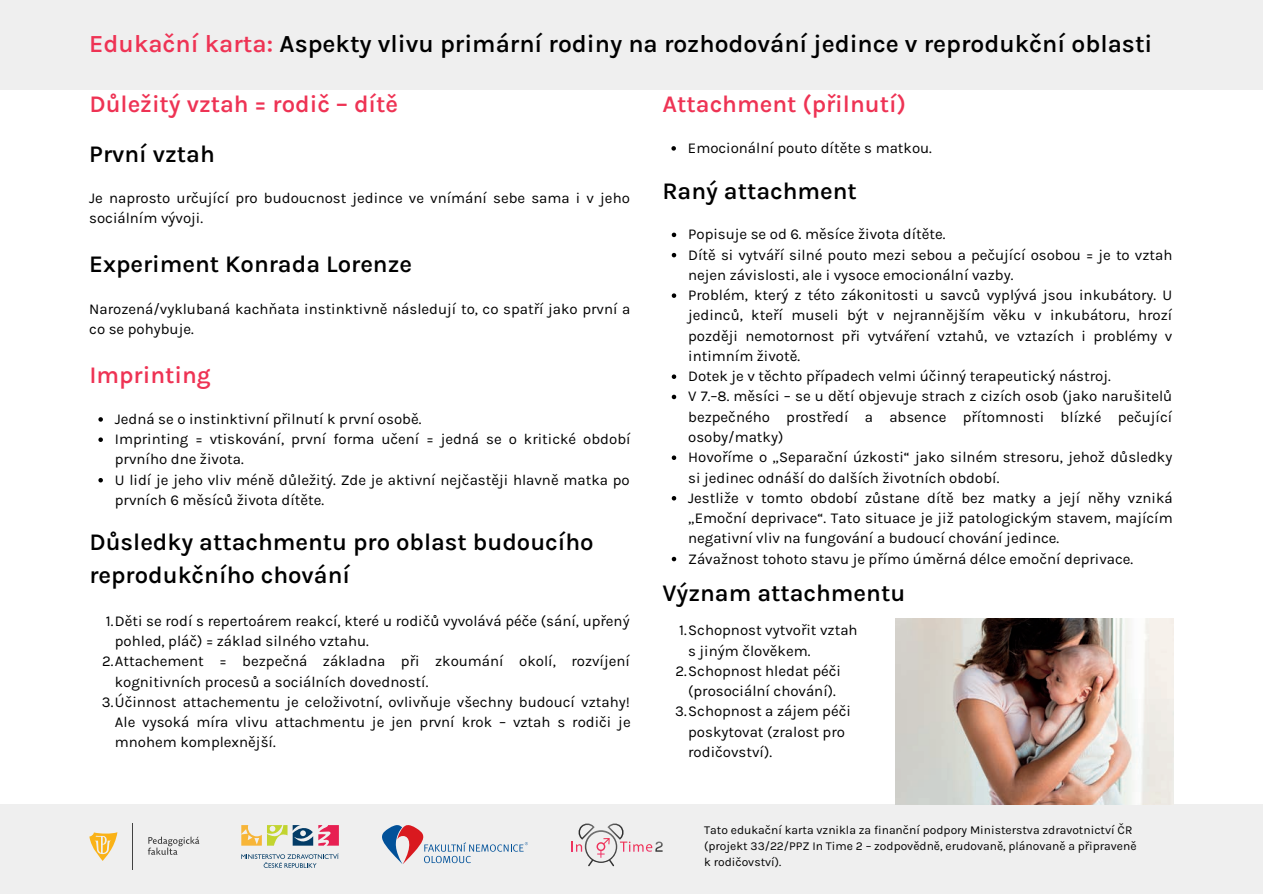
<style>
.page{position:relative;width:1263px;height:894px;background:#fff}
.page>*{position:absolute;margin:0;border:0;box-sizing:border-box;transform-origin:0 0}
.t1{font:600 24.75px "Karla";color:#000}
.t2{font:600 24px/32.5px "Karla";color:#000}
.t3{font:600 24px "Karla";color:#ee3354}
.t4{font:15px/20.2px "Karla";color:#000}
.t5{font:12px/16px "Karla";color:#000}
.s1{color:#ee3354}
</style>
<div class="page">
<div style="left:0;top:803px;width:1263px;height:90px;background:#efefef"></div>
<div style="left:0;top:0;width:1263px;height:89px;background:#efefef"></div>
<svg style="left:572px;top:823px;width:91px;height:43px"></svg>
<svg style="left:382px;top:825px;width:146px;height:38px"></svg>
<svg style="left:241px;top:853px;width:98px;height:14px"></svg>
<svg style="left:241px;top:825px;width:98px;height:20px"></svg>
<hr style="left:132px;top:823px;width:1px;height:46px;background:#424242">
<svg style="left:148px;top:836px;width:51px;height:18px"></svg>
<svg style="left:89px;top:832px;width:28px;height:28px"></svg>
<img style="left:896px;top:618px;width:277px;height:185px">
<svg style="left:98px;top:417px;width:5px;height:4px"></svg>
<svg style="left:98px;top:437px;width:5px;height:5px"></svg>
<svg style="left:98px;top:478px;width:5px;height:4px"></svg>
<svg style="left:671px;top:146px;width:5px;height:5px"></svg>
<svg style="left:672px;top:232px;width:4px;height:5px"></svg>
<svg style="left:672px;top:253px;width:4px;height:4px"></svg>
<svg style="left:672px;top:293px;width:4px;height:5px"></svg>
<svg style="left:672px;top:374px;width:4px;height:5px"></svg>
<svg style="left:672px;top:394px;width:4px;height:5px"></svg>
<svg style="left:672px;top:455px;width:4px;height:5px"></svg>
<svg style="left:672px;top:496px;width:4px;height:4px"></svg>
<svg style="left:672px;top:556px;width:4px;height:5px"></svg>
<h1 class="t1" style="left:89px;top:29px;width:1065px"><span class="s1">Edukační karta:</span> Aspekty vlivu primární rodiny na rozhodování jedince v reprodukční oblasti</h1>
<h2 class="t3" style="left:89px;top:90px;width:310px">Důležitý vztah = rodič – dítě</h2>
<h2 class="t2" style="left:89px;top:138px;width:127px">První vztah</h2>
<p class="t4" style="left:89px;top:188px;width:542px">Je naprosto určující pro budoucnost jedince ve vnímání sebe sama i v jeho sociálním vývoji.</p>
<h2 class="t2" style="left:89px;top:248px;width:324px">Experiment Konrada Lorenze</h2>
<p class="t4" style="left:89px;top:298px;width:543px">Narozená/vyklubaná kachňata instinktivně následují to, co spatří jako první a co se pohybuje.</p>
<h2 class="t3" style="left:89px;top:360px;width:123px">Imprinting</h2>
<p class="t4" style="left:115px;top:408px;width:517px">Jedná se o instinktivní přilnutí k první osobě.<br>Imprinting = vtiskování, první forma učení = jedná se o kritické období prvního dne života.<br>U lidí je jeho vliv méně důležitý. Zde je aktivní nejčastěji hlavně matka po prvních 6 měsíců života dítěte.</p>
<h2 class="t2" style="left:89px;top:525px;width:506px">Důsledky attachmentu pro oblast budoucího reprodukčního chování</h2>
<p class="t4" style="left:106px;top:610px;width:525px">1.Děti se rodí s repertoárem reakcí, které u rodičů vyvolává péče (sání, upřený</p>
<p class="t4" style="left:115px;top:630px;width:255px">pohled, pláč) = základ silného vztahu.</p>
<p class="t4" style="left:102px;top:651px;width:529px">2.Attachement = bezpečná základna při zkoumání okolí, rozvíjení</p>
<p class="t4" style="left:115px;top:671px;width:315px">kognitivních procesů a sociálních dovedností.</p>
<p class="t4" style="left:102px;top:691px;width:529px">3.Účinnost attachementu je celoživotní, ovlivňuje všechny budoucí vztahy!</p>
<p class="t4" style="left:115px;top:711px;width:517px">Ale vysoká míra vlivu attachmentu je jen první krok – vztah s rodiči je</p>
<p class="t4" style="left:115px;top:732px;width:162px">mnohem komplexnější.</p>
<h2 class="t3" style="left:663px;top:90px;width:245px">Attachment (přilnutí)</h2>
<p class="t4" style="left:688px;top:138px;width:245px">Emocionální pouto dítěte s matkou.</p>
<h2 class="t2" style="left:662px;top:174px;width:196px">Raný attachment</h2>
<p class="t4" style="left:688px;top:224px;width:486px">Popisuje se od 6. měsíce života dítěte.<br>Dítě si vytváří silné pouto mezi sebou a pečující osobou = je to vztah nejen závislosti, ale i vysoce emocionální vazby.<br>Problém, který z této zákonitosti u savců vyplývá jsou inkubátory. U jedinců, kteří museli být v nejrannějším věku v inkubátoru, hrozí později nemotornost při vytváření vztahů, ve vztazích i problémy v intimním životě.<br>Dotek je v těchto případech velmi účinný terapeutický nástroj.<br>V 7.–8. měsíci – se u dětí objevuje strach z cizích osob (jako narušitelů bezpečného prostředí a absence přítomnosti blízké pečující osoby/matky)<br>Hovoříme o „Separační úzkosti“ jako silném stresoru, jehož důsledky si jedinec odnáší do dalších životních období.<br>Jestliže v tomto období zůstane dítě bez matky a její něhy vzniká „Emoční deprivace“. Tato situace je již patologickým stavem, majícím negativní vliv na fungování a budoucí chování jedince.<br>Závažnost tohoto stavu je přímo úměrná délce emoční deprivace.</p>
<h2 class="t2" style="left:662px;top:577px;width:244px">Význam attachmentu</h2>
<p class="t4" style="left:679px;top:620px;width:180px">1.Schopnost vytvořit vztah</p>
<p class="t4" style="left:688px;top:640px;width:124px">s jiným člověkem.</p>
<p class="t4" style="left:675px;top:660px;width:167px">2.Schopnost hledat péči</p>
<p class="t4" style="left:688px;top:680px;width:149px">(prosociální chování).</p>
<p class="t4" style="left:675px;top:701px;width:177px">3.Schopnost a zájem péči</p>
<p class="t4" style="left:688px;top:721px;width:158px">poskytovat (zralost pro</p>
<p class="t4" style="left:688px;top:741px;width:85px">rodičovství).</p>
<p class="t5" style="left:704px;top:821px;width:434px">Tato edukační karta vznikla za finanční podpory Ministerstva zdravotnictví ČR (projekt 33/22/PPZ In Time 2 – zodpovědně, erudovaně, plánovaně a připraveně k rodičovství).</p>
</div>
